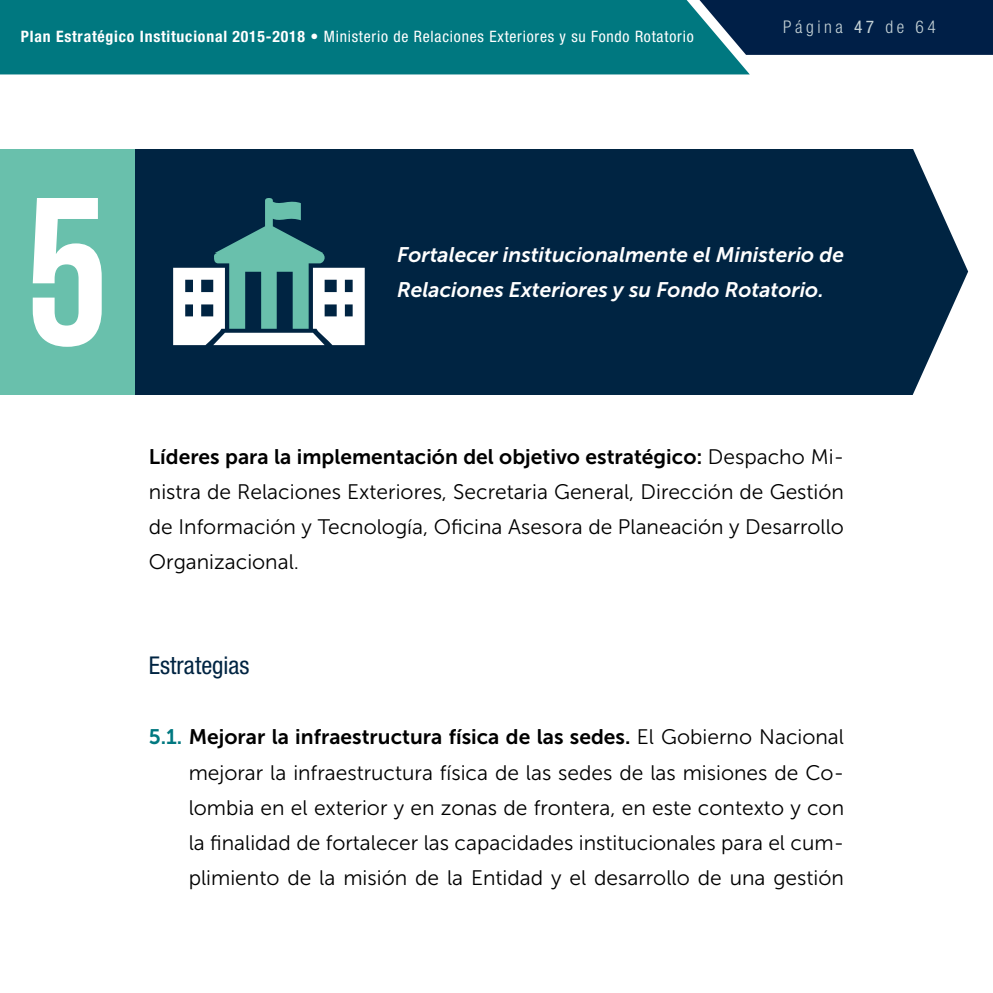
<style>
.page{position:relative;width:993px;height:993px;background:#fff}
.page>*{position:absolute;margin:0;border:0;box-sizing:border-box;transform-origin:0 0}
.t1{font:210px "Bebas Neue";color:#fff}
.t2{font:condensed 24.5px "Helvetica Neue LT Std";color:#002442}
.t3{font:21px/35px "Museo Sans 300";color:#000;text-align:justify}
.t4{font:21px "Museo Sans 700";color:#000}
.t5{font:italic 21px/35px "Museo Sans 700";color:#fff}
.t6{font:300 condensed 17.5px "Helvetica Neue LT Std";letter-spacing:.2em;color:#c5d2d6}
.t7{font:condensed 15.75px "Helvetica Neue LT Std";letter-spacing:.05em;color:#fff}
.s1{font-weight:700}
.s2{font-weight:400}
.s3{font-family:"Museo Sans 300"}
.s4{color:#007880}
</style>
<div class="page">
<div style="left:749px;top:0;width:243px;height:55px;background:#001f47"></div>
<div style="left:0;top:0;width:749px;height:74px;background:#007880"></div>
<div style="left:0;top:149px;width:992px;height:245px;background:#002442"></div>
<div style="left:0;top:149px;width:134px;height:245px;background:#69c0ac"></div>
<svg style="left:173px;top:198px;width:191px;height:147px"></svg>
<svg style="left:908px;top:149px;width:84px;height:246px"></svg>
<p class="t7" style="left:21px;top:28px;width:674px"><span class="s1">Plan Estratégico Institucional 2015-2018</span> • Ministerio de Relaciones Exteriores y su Fondo Rotatorio</p>
<p class="t6" style="left:783px;top:17px;width:154px">Página <span class="s2">47</span> de 64</p>
<h1 class="t1" style="left:25px;top:156px;width:85px">5</h1>
<p class="t5" style="left:397px;top:237px;width:448px">Fortalecer institucionalmente el Ministerio de<br>Relaciones Exteriores y su Fondo Rotatorio.</p>
<p class="t4" style="left:149px;top:445px;width:696px">Líderes para la implementación del objetivo estratégico: <span class="s3">Despacho Mi-</span></p>
<p class="t3" style="left:149px;top:474px;width:696px">nistra de Relaciones Exteriores, Secretaria General, Dirección de Gestión de Información y Tecnología, Oficina Asesora de Planeación y Desarrollo Organizacional.</p>
<p class="t2" style="left:149px;top:651px;width:102px">Estrategias</p>
<p class="t4" style="left:149px;top:725px;width:696px"><span class="s4">5.1.</span> Mejorar la infraestructura física de las sedes. <span class="s3">El Gobierno Nacional</span></p>
<p class="t3" style="left:189px;top:754px;width:656px">mejorar la infraestructura física de las sedes de las misiones de Co&shy;lombia en el exterior y en zonas de frontera, en este contexto y con la finalidad de fortalecer las capacidades institucionales para el cum&shy;plimiento de la misión de la Entidad y el desarrollo de una gestión</p>
</div>
